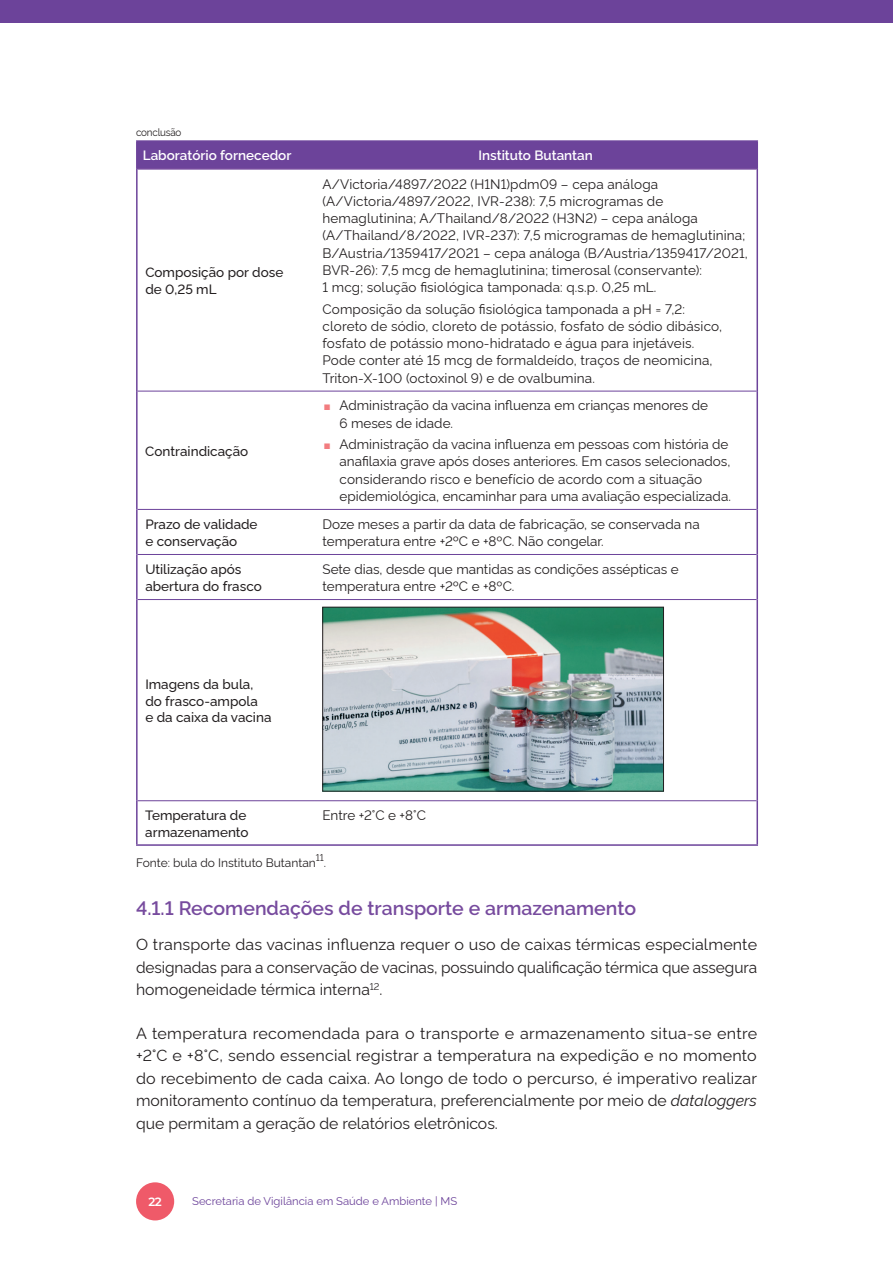
<style>
.page{position:relative;width:893px;height:1263px;background:#fff}
.page>*{position:absolute;margin:0;border:0;box-sizing:border-box;transform-origin:0 0}
.t1{font:600 19.5px "Rawline";color:#774b9e}
.t2{font:15.75px/22.5px "Rawline";color:#231f20;text-align:justify}
.t3{font:13.5px/17.2px "Rawline";letter-spacing:.01em;color:#231f20}
.t4{font:500 13.5px/16.5px "Rawline";color:#231f20}
.t5{font:600 13.5px "Rawline";color:#fff}
.t6{font:12px "Rawline";color:#231f20}
.t7{font:600 12px "Montserrat";color:#fff}
.t8{font:11.25px "Raleway";color:#6c439a}
.t9{font:10.5px "Rawline";letter-spacing:-.02em;color:#231f20;scale:.94 1}
.t10{font:9.6px "Rawline";color:#231f20}
.s1{font-size:10.5px;color:#f27d80}
.s2{font-style:italic}
</style>
<div class="page">
<div style="left:136px;top:1182px;width:38px;height:38px;background:#ef5a69;border-radius:50%"></div>
<div style="left:0;top:0;width:893px;height:22px;background:#6c439a"></div>
<div style="left:138px;top:142px;width:618px;height:26px;background:#6c439a"></div>
<hr style="left:138px;top:168px;width:176px;height:2px;background:#774b9e">
<hr style="left:314px;top:168px;width:442px;height:2px;background:#774b9e">
<hr style="left:136px;top:140px;width:178px;height:2px;background:#6c439a">
<hr style="left:136px;top:142px;width:2px;height:27px;background:#6c439a">
<hr style="left:314px;top:140px;width:444px;height:2px;background:#6c439a">
<hr style="left:756px;top:142px;width:2px;height:27px;background:#6c439a">
<hr style="left:136px;top:169px;width:2px;height:222px;background:#6c439a">
<hr style="left:756px;top:169px;width:2px;height:222px;background:#6c439a">
<hr style="left:136px;top:391px;width:2px;height:118px;background:#6c439a">
<hr style="left:756px;top:391px;width:2px;height:118px;background:#6c439a">
<hr style="left:136px;top:509px;width:2px;height:45px;background:#6c439a">
<hr style="left:756px;top:509px;width:2px;height:45px;background:#6c439a">
<hr style="left:136px;top:554px;width:2px;height:45px;background:#6c439a">
<hr style="left:756px;top:554px;width:2px;height:45px;background:#6c439a">
<hr style="left:136px;top:599px;width:2px;height:202px;background:#6c439a">
<hr style="left:756px;top:599px;width:2px;height:202px;background:#6c439a">
<hr style="left:136px;top:801px;width:2px;height:43px;background:#6c439a">
<hr style="left:756px;top:801px;width:2px;height:43px;background:#6c439a">
<hr style="left:136px;top:844px;width:178px;height:2px;background:#6c439a">
<hr style="left:314px;top:844px;width:444px;height:2px;background:#6c439a">
<hr style="left:138px;top:391px;width:176px;height:1px;background:#6c439a">
<hr style="left:314px;top:391px;width:442px;height:1px;background:#6c439a">
<hr style="left:138px;top:509px;width:176px;height:1px;background:#6c439a">
<hr style="left:314px;top:509px;width:442px;height:1px;background:#6c439a">
<hr style="left:138px;top:554px;width:176px;height:1px;background:#6c439a">
<hr style="left:314px;top:554px;width:442px;height:1px;background:#6c439a">
<hr style="left:138px;top:599px;width:176px;height:1px;background:#6c439a">
<hr style="left:314px;top:599px;width:442px;height:1px;background:#6c439a">
<hr style="left:138px;top:800px;width:176px;height:1px;background:#6c439a">
<hr style="left:314px;top:800px;width:442px;height:1px;background:#6c439a">
<img style="left:324px;top:609px;width:338px;height:180px">
<div style="left:322px;top:607px;width:342px;height:184px;border:1px solid #231f20"></div>
<p class="t9" style="left:136px;top:124px;width:50px">conclusão</p>
<p class="t5" style="left:143px;top:145px;width:150px">Laboratório fornecedor</p>
<p class="t5" style="left:478px;top:145px;width:116px">Instituto Butantan</p>
<p class="t4" style="left:145px;top:263px;width:140px">Composição por dose de 0,25 mL</p>
<p class="t4" style="left:145px;top:441px;width:104px">Contraindicação</p>
<p class="t3" style="left:322px;top:174px;width:427px">A/Victoria/4897/2022 (H1N1)pdm09 – cepa análoga (A/Victoria/4897/2022, IVR-238): 7,5 microgramas de hemaglutinina; A/Thailand/8/2022 (H3N2) – cepa análoga (A/Thailand/8/2022, IVR-237): 7,5 microgramas de hemaglutinina; B/Austria/1359417/2021 – cepa análoga (B/Austria/1359417/2021, BVR-26): 7,5 mcg de hemaglutinina; timerosal (conservante):<br>1 mcg; solução fisiológica tamponada: q.s.p. 0,25 mL.</p>
<p class="t3" style="left:322px;top:299px;width:401px">Composição da solução fisiológica tamponada a pH = 7,2: cloreto de sódio, cloreto de potássio, fosfato de sódio dibásico, fosfato de potássio mono-hidratado e água para injetáveis.<br>Pode conter até 15 mcg de formaldeído, traços de neomicina, Triton-X-100 (octoxinol 9) e de ovalbumina.</p>
<p class="t3" style="left:339px;top:396px;width:370px;text-indent:-15px"><span class="s1">◼</span> Administração da vacina influenza em crianças menores de<br>6 meses de idade.</p>
<p class="t3" style="left:339px;top:434px;width:393px;text-indent:-15px"><span class="s1">◼</span> Administração da vacina influenza em pessoas com história de anafilaxia grave após doses anteriores. Em casos selecionados, considerando risco e benefício de acordo com a situação epidemiológica, encaminhar para uma avaliação especializada.</p>
<p class="t4" style="left:145px;top:515px;width:114px">Prazo de validade e conservação</p>
<p class="t3" style="left:322px;top:514px;width:379px">Doze meses a partir da data de fabricação, se conservada na temperatura entre +2ºC e +8ºC. Não congelar.</p>
<p class="t4" style="left:145px;top:560px;width:118px">Utilização após abertura do frasco</p>
<p class="t3" style="left:322px;top:559px;width:358px">Sete dias, desde que mantidas as condições assépticas e temperatura entre +2ºC e +8ºC.</p>
<p class="t4" style="left:145px;top:675px;width:128px">Imagens da bula, do frasco-ampola<br>e da caixa da vacina</p>
<p class="t4" style="left:145px;top:806px;width:105px">Temperatura de armazenamento</p>
<p class="t3" style="left:322px;top:805px;width:105px">Entre +2°C e +8°C</p>
<p class="t6" style="left:136px;top:853px;width:181px">Fonte: bula do Instituto Butantan</p>
<p class="t10" style="left:316px;top:850px;width:9px">11</p>
<p class="t6" style="left:324px;top:853px;width:4px">.</p>
<h1 class="t1" style="left:136px;top:893px;width:501px">4.1.1 Recomendações de transporte e armazenamento</h1>
<p class="t2" style="left:136px;top:932px;width:623px">O transporte das vacinas influenza requer o uso de caixas térmicas especialmente designadas para a conservação de vacinas, possuindo qualificação térmica que assegura homogeneidade térmica interna<sup>12</sup>.</p>
<p class="t2" style="left:136px;top:1020px;width:623px">A temperatura recomendada para o transporte e armazenamento situa-se entre +2°C e +8°C, sendo essencial registrar a temperatura na expedição e no momento do recebimento de cada caixa. Ao longo de todo o percurso, é imperativo realizar monitoramento contínuo da temperatura, preferencialmente por meio de <span class="s2">dataloggers </span>que permitam a geração de relatórios eletrônicos.</p>
<p class="t7" style="left:148px;top:1193px;width:15px">22</p>
<p class="t8" style="left:192px;top:1192px;width:266px">Secretaria de Vigilância em Saúde e Ambiente | MS</p>
</div>
